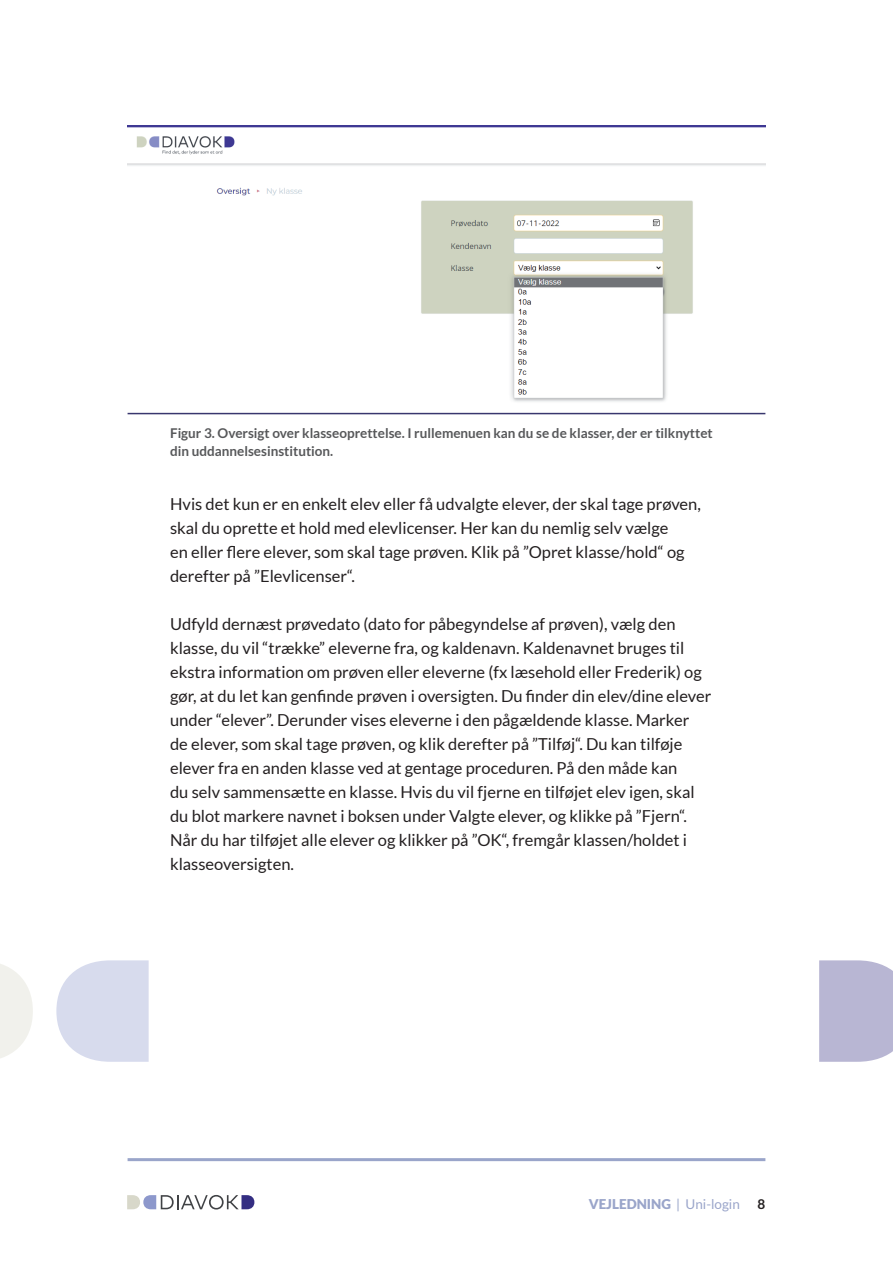
<style>
.page{position:relative;width:893px;height:1263px;background:#fff}
.page>*{position:absolute;margin:0;border:0;box-sizing:border-box;transform-origin:0 0}
.t1{font:16.5px/24px "Lato";color:#231f20}
.t2{font:700 13.5px/18px "Lato";color:#57585a}
.t3{font:900 13.5px "Lato";color:#9aa5ca}
.t4{font:700 13.5px "Lato";color:#231f20}
.s1{font-weight:400}
</style>
<div class="page">
<svg style="left:56px;top:960px;width:93px;height:102px;background:#dbdfef"></svg>
<svg style="left:0;top:964px;width:33px;height:94px"></svg>
<div style="left:819px;top:960px;width:74px;height:102px;background:#b8b6d3"></div>
<hr style="left:128px;top:1158px;width:637px;height:3px;background:#9aa5ca">
<svg style="left:127px;top:1195px;width:127px;height:14px"></svg>
<img style="left:128px;top:126px;width:637px;height:289px">
<hr style="left:128px;top:413px;width:637px;height:1px;background:#39376e">
<p class="t2" style="left:170px;top:424px;width:544px">Figur 3. Oversigt over klasseoprettelse. I rullemenuen kan du se de klasser, der er tilknyttet din uddannelsesinstitution.</p>
<p class="t1" style="left:170px;top:492px;width:532px">Hvis det kun er en enkelt elev eller få udvalgte elever, der skal tage prøven, skal du oprette et hold med elevlicenser. Her kan du nemlig selv vælge<br>en eller flere elever, som skal tage prøven. Klik på ”Opret klasse/hold“ og derefter på ”Elevlicenser“.</p>
<p class="t1" style="left:170px;top:612px;width:543px">Udfyld dernæst prøvedato (dato for påbegyndelse af prøven), vælg den klasse, du vil “trække” eleverne fra, og kaldenavn. Kaldenavnet bruges til ekstra information om prøven eller eleverne (fx læsehold eller Frederik) og gør, at du let kan genfinde prøven i oversigten. Du finder din elev/dine elever under “elever”. Derunder vises eleverne i den pågældende klasse. Marker<br>de elever, som skal tage prøven, og klik derefter på ”Tilføj“. Du kan tilføje elever fra en anden klasse ved at gentage proceduren. På den måde kan<br>du selv sammensætte en klasse. Hvis du vil fjerne en tilføjet elev igen, skal du blot markere navnet i boksen under Valgte elever, og klikke på ”Fjern“.<br>Når du har tilføjet alle elever og klikker på ”OK“, fremgår klassen/holdet i klasseoversigten.</p>
<p class="t3" style="left:589px;top:1196px;width:153px">VEJLEDNING <span class="s1">| Uni-login</span></p>
<p class="t4" style="left:758px;top:1197px;width:9px">8</p>
</div>
